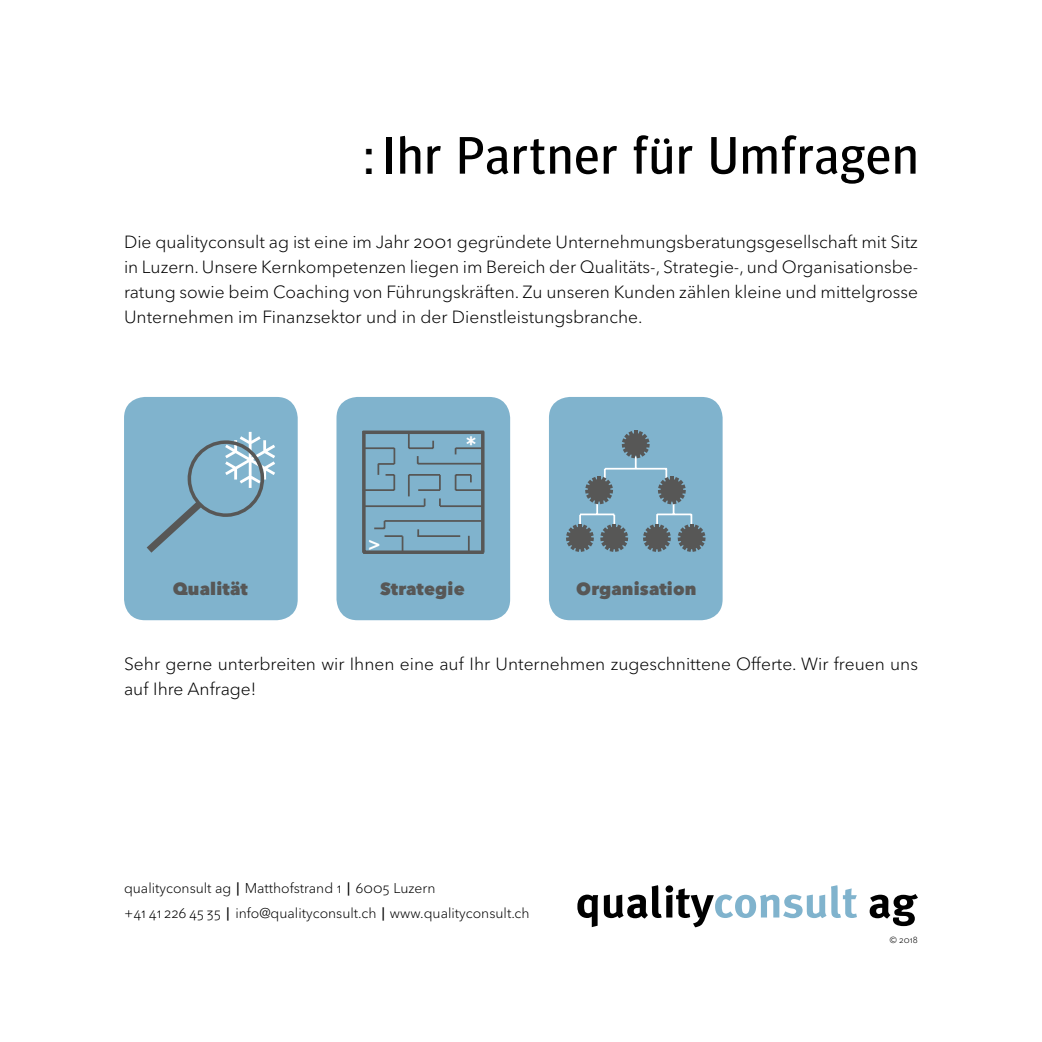
<style>
.page{position:relative;width:1042px;height:1042px;background:#fff}
.page>*{position:absolute;margin:0;border:0;box-sizing:border-box;transform-origin:0 0}
.t1{font:52.5px "Meta Headline OT";letter-spacing:.04em;color:#000}
.t2{font:700 17.85px "Verdana";color:#fff}
.t3{font:300 17.5px/24.8px "Avenir Next LT Pro";color:#000;text-align:justify}
.t4{font:800 17.5px "Avenir Next LT Pro";letter-spacing:.01em;color:#575756}
.t5{font:700 15.58px "Verdana";color:#fff}
.t6{font:300 14px/24.8px "Avenir Next LT Pro";color:#000}
.t7{font:300 8.75px "Avenir Next LT Pro";color:#000}
.s1{font-family:"Frutiger Neue LT Pro";font-size:49px}
.s2{font-family:"Verdana";font-weight:400}
</style>
<div class="page">
<svg style="left:869px;top:894px;width:49px;height:32px"></svg>
<svg style="left:604px;top:885px;width:253px;height:42px"></svg>
<svg style="left:577px;top:894px;width:21px;height:33px"></svg>
<div style="left:124px;top:397px;width:174px;height:223px;background:#80b3cd;border-radius:21px"></div>
<div style="left:336px;top:397px;width:174px;height:223px;background:#80b3cd;border-radius:21px"></div>
<svg style="left:363px;top:430px;width:121px;height:4px"></svg>
<hr style="left:455px;top:447px;width:28px;height:2px;background:#575756">
<hr style="left:364px;top:447px;width:30px;height:2px;background:#575756">
<hr style="left:409px;top:447px;width:24px;height:2px;background:#575756">
<hr style="left:418px;top:489px;width:22px;height:2px;background:#575756">
<svg style="left:408px;top:431px;width:2px;height:17px"></svg>
<svg style="left:377px;top:448px;width:18px;height:42px"></svg>
<svg style="left:432px;top:441px;width:2px;height:7px"></svg>
<svg style="left:439px;top:498px;width:2px;height:8px"></svg>
<svg style="left:439px;top:475px;width:2px;height:15px"></svg>
<svg style="left:417px;top:529px;width:2px;height:8px"></svg>
<svg style="left:455px;top:474px;width:17px;height:15px"></svg>
<svg style="left:468px;top:536px;width:2px;height:14px"></svg>
<svg style="left:374px;top:521px;width:11px;height:8px"></svg>
<hr style="left:408px;top:475px;width:2px;height:21px;background:#575756">
<hr style="left:418px;top:463px;width:65px;height:1px;background:#575756">
<hr style="left:409px;top:474px;width:31px;height:2px;background:#575756">
<hr style="left:455px;top:489px;width:29px;height:2px;background:#575756">
<hr style="left:363px;top:489px;width:31px;height:2px;background:#575756">
<svg style="left:362px;top:431px;width:4px;height:122px"></svg>
<svg style="left:363px;top:550px;width:121px;height:4px"></svg>
<hr style="left:418px;top:535px;width:42px;height:2px;background:#575756">
<svg style="left:384px;top:535px;width:19px;height:16px"></svg>
<hr style="left:384px;top:520px;width:99px;height:2px;background:#575756">
<hr style="left:363px;top:505px;width:62px;height:2px;background:#575756">
<hr style="left:440px;top:505px;width:43px;height:2px;background:#575756">
<hr style="left:481px;top:431px;width:3px;height:121px;background:#575756">
<div style="left:549px;top:397px;width:173px;height:223px;background:#80b3cd;border-radius:21px"></div>
<svg style="left:566px;top:430px;width:139px;height:122px"></svg>
<div style="left:624px;top:433px;width:23px;height:22px;background:#575756;border-radius:50%"></div>
<svg style="left:146px;top:440px;width:119px;height:113px"></svg>
<h1 class="t1" style="left:362px;top:124px;width:557px"><span class="s1">:</span> Ihr Partner für Umfragen</h1>
<p class="t3" style="left:124px;top:230px;width:796px">Die qualityconsult ag ist eine im Jahr 2001 gegründete Unternehmungsberatungsgesellschaft mit Sitz in Luzern. Unsere Kernkompetenzen liegen im Bereich der Qualitäts-, Strategie-, und Organisationsbe&shy;ratung sowie beim Coaching von Führungskräften. Zu unseren Kunden zählen kleine und mittelgrosse Unternehmen im Finanzsektor und in der Dienstleistungsbranche.</p>
<p class="t5" style="left:367px;top:533px;width:15px">&gt;</p>
<p class="t2" style="left:465px;top:431px;width:14px">*</p>
<p class="t4" style="left:173px;top:578px;width:77px">Qualität</p>
<p class="t4" style="left:380px;top:578px;width:86px">Strategie</p>
<p class="t4" style="left:576px;top:578px;width:122px">Organisation</p>
<p class="t3" style="left:124px;top:651px;width:795px">Sehr gerne unterbreiten wir Ihnen eine auf Ihr Unternehmen zugeschnittene Offerte. Wir freuen uns auf Ihre Anfrage!</p>
<p class="t6" style="left:124px;top:876px;width:407px">qualityconsult ag <span class="s2">|</span> Matthofstrand 1 <span class="s2">|</span> 6005 Luzern<br>+41 41 226 45 35 <span class="s2">|</span> info@qualityconsult.ch <span class="s2">|</span> www.qualityconsult.ch</p>
<p class="t7" style="left:890px;top:934px;width:29px">© 2018</p>
</div>
